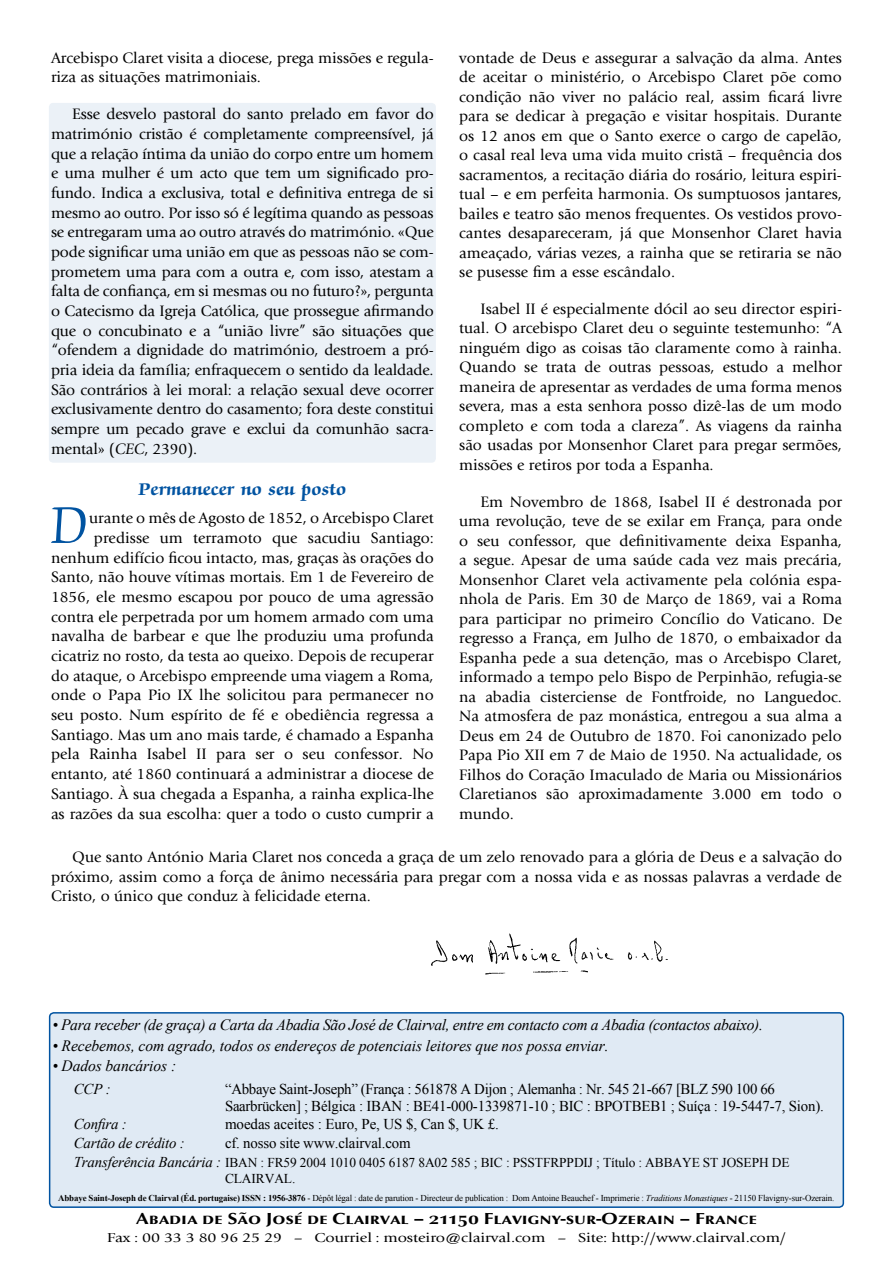
<style>
.page{position:relative;width:893px;height:1263px;background:#fff}
.page>*{position:absolute;margin:0;border:0;box-sizing:border-box;transform-origin:0 0}
.t1{font:60px "Zapf Chancery Std";color:#0053a1;scale:.91 1}
.t2{font:700 19.5px "Zapf Chancery Std";letter-spacing:.015em;color:#0053a1}
.t3{font:700 16.5px "Opus Sm Caps";letter-spacing:-.005em;color:#000;scale:1.2 1}
.t4{font:15.75px/19.5px "Giovanni";color:#000;text-align:justify}
.t5{font:italic 15.75px "Times New Roman";letter-spacing:-.005em;color:#000}
.t6{font:15px/16.5px "Times New Roman";letter-spacing:-.01em;color:#000}
.t7{font:italic 15px "Times New Roman";letter-spacing:-.01em;color:#000}
.t8{font:13.5px/16.5px "Times New Roman";letter-spacing:-.005em;color:#000}
.t9{font:13.5px "Giovanni";letter-spacing:-.005em;color:#000;scale:1.2 1}
.t10{font:9px "Times New Roman";letter-spacing:-.015em;color:#000}
.s1{font-style:italic}
.s2{font-style:italic;font-size:15px}
.s3{font-weight:700}
</style>
<div class="page">
<div style="left:49px;top:103px;width:387px;height:360px;background:#ebf1f7;border-radius:4px"></div>
<img style="left:431px;top:933px;width:237px;height:42px">
<div style="left:50px;top:1013px;width:793px;height:194px;background:#e0eaf4;border-radius:4px"></div>
<div style="left:49px;top:1012px;width:795px;height:196px;border:2px solid #0053a1;border-radius:4px"></div>
<p class="t4" style="left:459px;top:48px;width:384px">vontade de Deus e assegurar a salvação da alma. Antes de aceitar o ministério, o Arcebispo Claret põe como condição não viver no palácio real, assim ficará livre para se dedicar à pregação e visitar hospitais. Durante os 12 anos em que o Santo exerce o cargo de capelão, o casal real leva uma vida muito cristã – frequência dos sacramentos, a recitação diária do rosário, leitura espiri&shy;tual – e em perfeita harmonia. Os sumptuosos jantares, bailes e teatro são menos frequentes. Os vestidos provo&shy;cantes desapareceram, já que Monsenhor Claret havia ameaçado, várias vezes, a rainha que se retiraria se não se pusesse fim a esse escândalo.</p>
<p class="t4" style="left:459px;top:299px;width:384px;text-indent:21px">Isabel II é especialmente dócil ao seu director espiri&shy;tual. O arcebispo Claret deu o seguinte testemunho: “A ninguém digo as coisas tão claramente como à rainha.<br>Quando se trata de outras pessoas, estudo a melhor maneira de apresentar as verdades de uma forma menos severa, mas a esta senhora posso dizê-las de um modo completo e com toda a clareza”. As viagens da rainha são usadas por Monsenhor Claret para pregar sermões, missões e retiros por toda a Espanha.</p>
<p class="t4" style="left:459px;top:492px;width:384px;text-indent:21px">Em Novembro de 1868, Isabel II é destronada por uma revolução, teve de se exilar em França, para onde o seu confessor, que definitivamente deixa Espanha, a segue. Apesar de uma saúde cada vez mais precária, Monsenhor Claret vela activamente pela colónia espa&shy;nhola de Paris. Em 30 de Março de 1869, vai a Roma para participar no primeiro Concílio do Vaticano. De regresso a França, em Julho de 1870, o embaixador da Espanha pede a sua detenção, mas o Arcebispo Claret, informado a tempo pelo Bispo de Perpinhão, refugia-se na abadia cisterciense de Fontfroide, no Languedoc.<br>Na atmosfera de paz monástica, entregou a sua alma a Deus em 24 de Outubro de 1870. Foi canonizado pelo Papa Pio XII em 7 de Maio de 1950. Na actualidade, os Filhos do Coração Imaculado de Maria ou Missionários Claretianos são aproximadamente 3.000 em todo o mundo.</p>
<p class="t4" style="left:51px;top:848px;width:792px;text-indent:21px">Que santo António Maria Claret nos conceda a graça de um zelo renovado para a glória de Deus e a salvação do próximo, assim como a força de ânimo necessária para pregar com a nossa vida e as nossas palavras a verdade de Cristo, o único que conduz à felicidade eterna.</p>
<p class="t4" style="left:51px;top:48px;width:384px">Arcebispo Claret visita a diocese, prega missões e regula&shy;riza as situações matrimoniais.</p>
<p class="t4" style="left:51px;top:104px;width:384px;text-indent:21px">Esse desvelo pastoral do santo prelado em favor do matrimónio cristão é completamente compreensível, já que a relação íntima da união do corpo entre um homem e uma mulher é um acto que tem um significado pro&shy;fundo. Indica a exclusiva, total e definitiva entrega de si mesmo ao outro. Por isso só é legítima quando as pessoas se entregaram uma ao outro através do matrimónio. «Que pode significar uma união em que as pessoas não se com&shy;prometem uma para com a outra e, com isso, atestam a falta de confiança, em si mesmas ou no futuro?», pergunta o Catecismo da Igreja Católica, que prossegue afirmando que o concubinato e a “união livre” são situações que “ofendem a dignidade do matrimónio, destroem a pró&shy;pria ideia da família; enfraquecem o sentido da lealdade.<br>São contrários à lei moral: a relação sexual deve ocorrer exclusivamente dentro do casamento; fora deste constitui sempre um pecado grave e exclui da comunhão sacra&shy;mental» (<span class="s1">CEC</span>, 2390).</p>
<p class="t2" style="left:139px;top:479px;width:209px">Permanecer no seu posto</p>
<h1 class="t1" style="left:51px;top:494px;width:41px">D</h1>
<p class="t4" style="left:51px;top:508px;width:384px;text-align:right">urante o mês de Agosto de 1852, o Arcebispo Claret predisse um terramoto que sacudiu Santiago: nenhum edifício ficou intacto, mas, graças às orações do Santo, não houve vítimas mortais. Em 1 de Fevereiro de 1856, ele mesmo escapou por pouco de uma agressão contra ele perpetrada por um homem armado com uma navalha de barbear e que lhe produziu uma profunda cicatriz no rosto, da testa ao queixo. Depois de recuperar do ataque, o Arcebispo empreende uma viagem a Roma, onde o Papa Pio IX lhe solicitou para permanecer no seu posto. Num espírito de fé e obediência regressa a Santiago. Mas um ano mais tarde, é chamado a Espanha pela Rainha Isabel II para ser o seu confessor. No entanto, até 1860 continuará a administrar a diocese de Santiago. À sua chegada a Espanha, a rainha explica-lhe as razões da sua escolha: quer a todo o custo cumprir a</p>
<p class="t5" style="left:53px;top:1014px;width:712px">• Para receber (de graça) a Carta da Abadia São José de Clairval, entre em contacto com a Abadia (contactos abaixo).</p>
<p class="t5" style="left:53px;top:1034px;width:558px">• Recebemos, com agrado, todos os endereços de potenciais leitores que nos possa enviar.</p>
<p class="t5" style="left:53px;top:1055px;width:125px">• Dados bancários :</p>
<p class="t7" style="left:74px;top:1079px;width:39px">CCP :</p>
<p class="t6" style="left:225px;top:1081px;width:600px">“Abbaye Saint-Joseph” (França : 561878 A Dijon ; Alemanha : Nr. 545 21-667 [BLZ 590 100 66<br>Saarbrücken] ; Bélgica : IBAN : BE41-000-1339871-10 ; BIC : BPOTBEB1 ; Suíça : 19-5447-7, Sion).</p>
<p class="t7" style="left:74px;top:1114px;width:54px">Confira :</p>
<p class="t6" style="left:225px;top:1116px;width:275px">moedas aceites : Euro, Pe, US $, Can $, UK £.</p>
<p class="t7" style="left:74px;top:1133px;width:113px">Cartão de crédito :</p>
<p class="t6" style="left:225px;top:1134px;width:187px">cf. nosso site www.clairval.com</p>
<p class="t8" style="left:225px;top:1153px;width:566px;text-indent:-151px"><span class="s2">Transferência Bancária :</span> IBAN : FR59 2004 1010 0405 6187 8A02 585 ; BIC : PSSTFRPPDIJ ; Título : ABBAYE ST JOSEPH DE<br>CLAIRVAL.</p>
<p class="t10" style="left:58px;top:1192px;width:778px"><span class="s3">Abbaye Saint-Joseph de Clairval (Éd. portugaise) ISSN : 1956-3876</span> - Dépôt légal : date de parution - Directeur de publication : Dom Antoine Beauchef - Imprimerie : <span class="s1">Traditions Monastiques</span> - 21150 Flavigny-sur-Ozerain.</p>
<p class="t3" style="left:136px;top:1209px;width:519px">Abadia de São José de Clairval – 21150 Flavigny-sur-Ozerain – France</p>
<p class="t9" style="left:107px;top:1229px;width:567px">Fax : 00 33 3 80 96 25 29 – Courriel : mosteiro@clairval.com – Site: http://www.clairval.com/</p>
</div>
